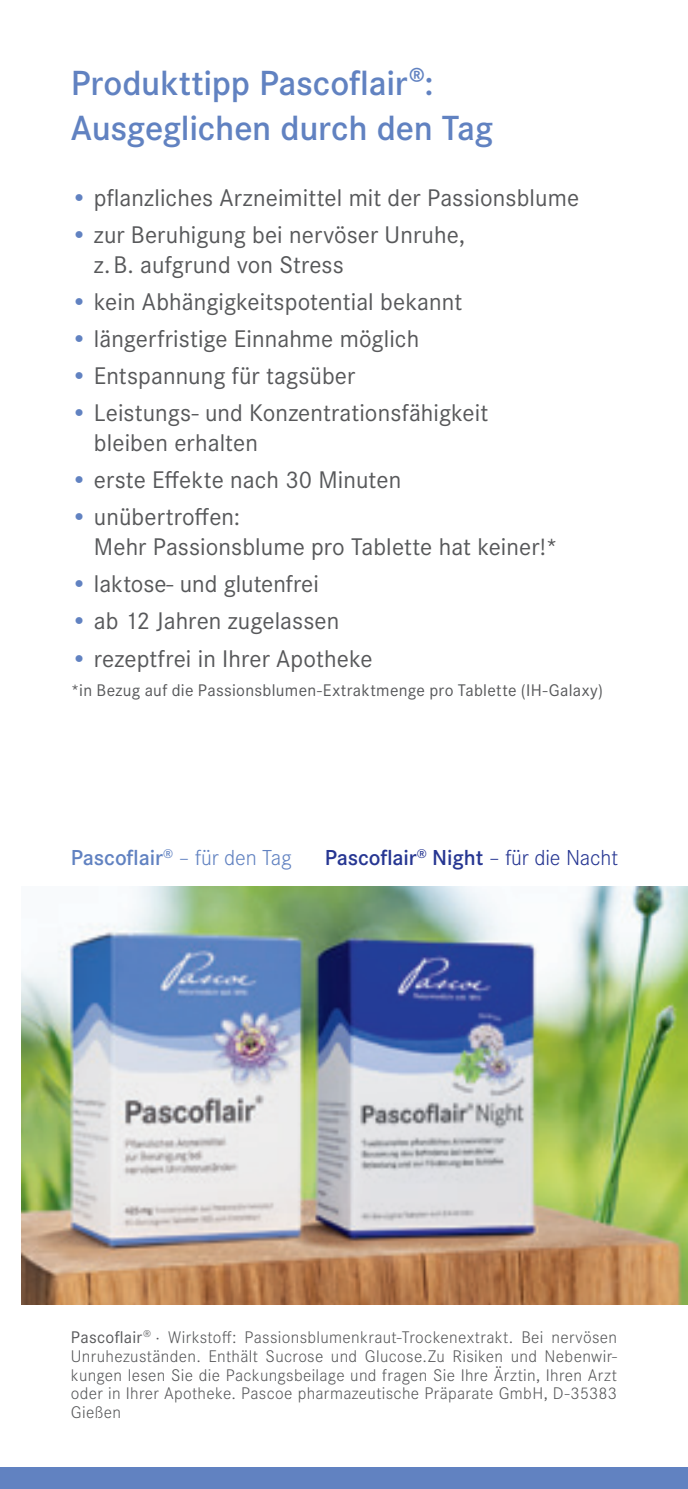
<style>
.page{position:relative;width:688px;height:1489px;background:#fff}
.page>*{position:absolute;margin:0;border:0;box-sizing:border-box;transform-origin:0 0}
.t1{font:600 36.25px/45px "Corporate S Pro";letter-spacing:-.005em;color:#6182c1}
.t2{font:25px/30px "Corporate S Pro";letter-spacing:.005em;color:#57585a}
.t3{font:600 22.5px "Corporate S Pro";letter-spacing:-.005em;color:#263692}
.t4{font:600 22.5px "Corporate S Pro";letter-spacing:-.005em;color:#6182c1}
.t5{font:300 17.5px/18.8px "Corporate S Pro";letter-spacing:.02em;color:#57585a;text-align:justify}
.t6{font:17.5px "Corporate S Pro";letter-spacing:.02em;color:#57585a}
.s1{color:#6182c1}
.s2{font-weight:300}
.s3{font-weight:400}
</style>
<div class="page">
<img style="left:21px;top:886px;width:666px;height:418px">
<div style="left:0;top:1467px;width:687px;height:21px;background:#6182c1"></div>
<h1 class="t1" style="left:71px;top:58px;width:423px">Produkttipp Pascoflair®:<br>Ausgeglichen durch den Tag</h1>
<p class="t2" style="left:71px;top:180px;width:509px"><span class="s1">•</span> pflanzliches Arzneimittel mit der Passionsblume</p>
<p class="t2" style="left:94px;top:217px;width:372px;text-indent:-23px"><span class="s1">•</span> zur Beruhigung bei nervöser Unruhe, z.B. aufgrund von Stress</p>
<p class="t2" style="left:71px;top:285px;width:392px"><span class="s1">•</span> kein Abhängigkeitspotential bekannt</p>
<p class="t2" style="left:71px;top:322px;width:350px"><span class="s1">•</span> längerfristige Einnahme möglich</p>
<p class="t2" style="left:71px;top:359px;width:286px"><span class="s1">•</span> Entspannung für tagsüber</p>
<p class="t2" style="left:94px;top:396px;width:396px;text-indent:-23px"><span class="s1">•</span> Leistungs- und Konzentrationsfähigkeit bleiben erhalten</p>
<p class="t2" style="left:71px;top:463px;width:332px"><span class="s1">•</span> erste Effekte nach 30 Minuten</p>
<p class="t2" style="left:94px;top:500px;width:465px;text-indent:-23px"><span class="s1">•</span> unübertroffen:<br>Mehr Passionsblume pro Tablette hat keiner!*</p>
<p class="t2" style="left:71px;top:567px;width:249px"><span class="s1">•</span> laktose- und glutenfrei</p>
<p class="t2" style="left:71px;top:604px;width:270px"><span class="s1">•</span> ab 12 Jahren zugelassen</p>
<p class="t2" style="left:71px;top:641px;width:303px"><span class="s1">•</span> rezeptfrei in Ihrer Apotheke</p>
<p class="t6" style="left:71px;top:677px;width:533px">*in Bezug auf die Passionsblumen-Extraktmenge pro Tablette (IH-Galaxy)</p>
<p class="t4" style="left:71px;top:840px;width:222px">Pascoflair<sup>®</sup> <span class="s2">– für den Tag</span></p>
<p class="t3" style="left:324px;top:840px;width:295px">Pascoflair<sup>®</sup> Night <span class="s2">– für die Nacht</span></p>
<p class="t5" style="left:71px;top:1326px;width:547px"><span class="s3">Pascoflair</span><sup>®</sup> · Wirkstoff: Passionsblumenkraut-Trockenextrakt. Bei nervösen Unruhezuständen. Enthält Sucrose und Glucose.Zu Risiken und Nebenwir&shy;kungen lesen Sie die Packungsbeilage und fragen Sie Ihre Ärztin, Ihren Arzt oder in Ihrer Apotheke. Pascoe pharmazeutische Präparate GmbH, D-35383<br>Gießen</p>
</div>
